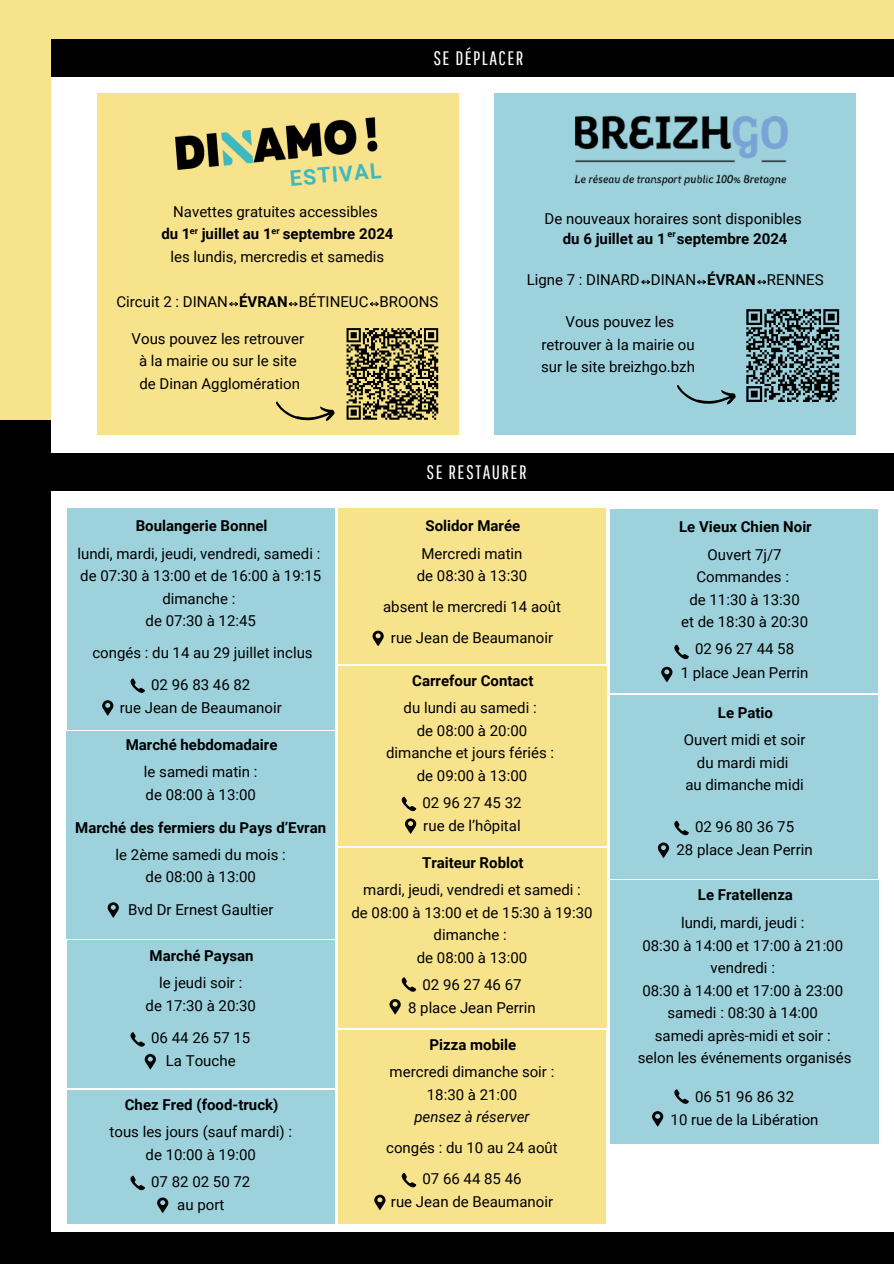
<style>
.page{position:relative;width:894px;height:1264px;background:#fff}
.page>*{position:absolute;margin:0;border:0;box-sizing:border-box;transform-origin:0 0}
.t1{font:700 21.45px "Roboto";color:#3fb9bf}
.t2{font:19.5px "Pathway Gothic One";letter-spacing:.075em;color:#fff}
.t3{font:15px/22.5px "Roboto";color:#000;text-align:center}
.t4{font:700 15px "Roboto";color:#000}
.t5{font:700 9px "Roboto";color:#000}
.s1{font-weight:700}
.s2{font-style:italic}
</style>
<div class="page">
<div style="left:0;top:0;width:893px;height:1263px;background:#000"></div>
<div style="left:0;top:0;width:893px;height:419px;background:#f8e38d"></div>
<div style="left:51px;top:40px;width:842px;height:1191px;background:#fff"></div>
<div style="left:49px;top:453px;width:844px;height:37px;background:#000"></div>
<div style="left:338px;top:666px;width:268px;height:180px;background:#f8e38d"></div>
<svg style="left:401px;top:796px;width:15px;height:16px"></svg>
<svg style="left:405px;top:818px;width:11px;height:16px"></svg>
<div style="left:67px;top:731px;width:268px;height:207px;background:#9dd2dd"></div>
<div style="left:67px;top:508px;width:267px;height:221px;background:#9dd2dd"></div>
<svg style="left:130px;top:678px;width:15px;height:15px"></svg>
<svg style="left:102px;top:700px;width:11px;height:16px"></svg>
<div style="left:67px;top:940px;width:267px;height:148px;background:#9dd2dd"></div>
<svg style="left:130px;top:1032px;width:15px;height:15px"></svg>
<svg style="left:145px;top:1054px;width:11px;height:15px"></svg>
<div style="left:67px;top:1090px;width:267px;height:133px;background:#9dd2dd"></div>
<svg style="left:130px;top:1175px;width:15px;height:16px"></svg>
<svg style="left:157px;top:1197px;width:11px;height:16px"></svg>
<svg style="left:108px;top:902px;width:11px;height:16px"></svg>
<div style="left:338px;top:508px;width:267px;height:156px;background:#f8e38d"></div>
<svg style="left:372px;top:630px;width:11px;height:16px"></svg>
<div style="left:610px;top:695px;width:268px;height:183px;background:#9dd2dd"></div>
<svg style="left:674px;top:820px;width:14px;height:16px"></svg>
<svg style="left:657px;top:842px;width:12px;height:16px"></svg>
<div style="left:610px;top:880px;width:268px;height:263px;background:#9dd2dd"></div>
<svg style="left:674px;top:1089px;width:14px;height:15px"></svg>
<svg style="left:652px;top:1111px;width:11px;height:15px"></svg>
<div style="left:610px;top:509px;width:268px;height:184px;background:#9dd2dd"></div>
<svg style="left:674px;top:644px;width:14px;height:16px"></svg>
<svg style="left:661px;top:666px;width:11px;height:16px"></svg>
<div style="left:338px;top:1030px;width:267px;height:193px;background:#f8e38d"></div>
<svg style="left:401px;top:1173px;width:15px;height:15px"></svg>
<svg style="left:374px;top:1194px;width:11px;height:16px"></svg>
<div style="left:338px;top:848px;width:268px;height:180px;background:#f8e38d"></div>
<svg style="left:401px;top:977px;width:15px;height:15px"></svg>
<svg style="left:389px;top:999px;width:11px;height:15px"></svg>
<div style="left:97px;top:93px;width:361px;height:342px;background:#f8e38d"></div>
<div style="left:493px;top:93px;width:362px;height:342px;background:#9dd2dd"></div>
<svg style="left:746px;top:309px;width:94px;height:93px"></svg>
<svg style="left:677px;top:385px;width:59px;height:20px"></svg>
<svg style="left:346px;top:328px;width:93px;height:92px"></svg>
<img style="left:574px;top:115px;width:214px;height:71px">
<img style="left:175px;top:117px;width:203px;height:53px">
<svg style="left:276px;top:401px;width:59px;height:20px"></svg>
<div style="left:51px;top:40px;width:842px;height:37px;background:#000"></div>
<svg style="left:229px;top:301px;width:10px;height:6px"></svg>
<svg style="left:288px;top:301px;width:10px;height:6px"></svg>
<svg style="left:369px;top:301px;width:10px;height:6px"></svg>
<svg style="left:641px;top:279px;width:10px;height:6px"></svg>
<svg style="left:697px;top:279px;width:9px;height:6px"></svg>
<svg style="left:757px;top:279px;width:10px;height:6px"></svg>
<h4 class="t1" style="left:289px;top:166px;width:93px;rotate:-5deg">ESTIVAL</h4>
<h3 class="t2" style="left:433px;top:47px;width:91px">SE DÉPLACER</h3>
<p class="t3" style="left:161px;top:200px;width:234px">Navettes gratuites accessibles<br><span class="s1">du 1 juillet au 1 septembre 2024 </span>les lundis, mercredis et samedis</p>
<h3 class="t3" style="left:116px;top:290px;width:323px">Circuit 2 : DINAN <span class="s1">ÉVRAN</span> BÉTINEUC BROONS</h3>
<h4 class="t5" style="left:190px;top:225px;width:10px">er</h4>
<h4 class="t5" style="left:271px;top:225px;width:10px">er</h4>
<h4 class="t3" style="left:131px;top:327px;width:174px">Vous pouvez les retrouver à la mairie ou sur le site de Dinan Agglomération</h4>
<p class="t3" style="left:544px;top:208px;width:259px;line-height:20.2px">De nouveaux horaires sont disponibles <span class="s1">du 6 juillet au 1 septembre 2024</span></p>
<p class="t3" style="left:526px;top:268px;width:298px">Ligne 7 : DINARD DINAN <span class="s1">ÉVRAN</span> RENNES</p>
<h4 class="t5" style="left:667px;top:229px;width:10px">er</h4>
<p class="t3" style="left:541px;top:311px;width:155px">Vous pouvez les retrouver à la mairie ou sur le site breizhgo.bzh</p>
<h4 class="t4" style="left:136px;top:517px;width:133px">Boulangerie Bonnel</h4>
<p class="t3" style="left:77px;top:542px;width:245px">lundi, mardi, jeudi, vendredi, samedi : de 07:30 à 13:00 et de 16:00 à 19:15 dimanche :<br>de 07:30 à 12:45</p>
<h4 class="t3" style="left:92px;top:641px;width:222px">congés : du 14 au 29 juillet inclus</h4>
<p class="t3" style="left:151px;top:673px;width:101px">02 96 83 46 82</p>
<h4 class="t3" style="left:120px;top:696px;width:163px">rue Jean de Beaumanoir</h4>
<p class="t4" style="left:126px;top:736px;width:153px">Marché hebdomadaire</p>
<h4 class="t3" style="left:144px;top:761px;width:115px;text-align:left">le samedi matin : de 08:00 à 13:00</h4>
<p class="t4" style="left:75px;top:818px;width:252px">Marché des fermiers du Pays d’Evran</p>
<p class="t3" style="left:116px;top:843px;width:172px">le 2ème samedi du mois : de 08:00 à 13:00</p>
<p class="t3" style="left:128px;top:898px;width:147px">Bvd Dr Ernest Gaultier</p>
<h3 class="t4" style="left:149px;top:946px;width:106px">Marché Paysan</h3>
<h4 class="t3" style="left:145px;top:971px;width:112px">le jeudi soir :<br>de 17:30 à 20:30</h4>
<p class="t3" style="left:151px;top:1026px;width:101px">06 44 26 57 15</p>
<p class="t3" style="left:166px;top:1049px;width:71px">La Touche</p>
<h4 class="t4" style="left:125px;top:1095px;width:155px">Chez Fred (food-truck)</h4>
<p class="t3" style="left:109px;top:1120px;width:184px">tous les jours (sauf mardi) : de 10:00 à 19:00</p>
<h4 class="t3" style="left:151px;top:1170px;width:101px">07 82 02 50 72</h4>
<p class="t3" style="left:177px;top:1193px;width:49px">au port</p>
<h2 class="t2" style="left:426px;top:460px;width:101px">SE RESTAURER</h2>
<h3 class="t4" style="left:425px;top:517px;width:96px">Solidor Marée</h3>
<h4 class="t3" style="left:416px;top:542px;width:112px">Mercredi matin de 08:30 à 13:30</h4>
<h3 class="t3" style="left:383px;top:596px;width:179px">absent le mercredi 14 août</h3>
<h4 class="t3" style="left:391px;top:626px;width:163px">rue Jean de Beaumanoir</h4>
<h4 class="t4" style="left:412px;top:671px;width:123px">Carrefour Contact</h4>
<h4 class="t3" style="left:386px;top:696px;width:169px">du lundi au samedi :<br>de 08:00 à 20:00 dimanche et jours fériés : de 09:00 à 13:00</h4>
<p class="t3" style="left:422px;top:791px;width:101px">02 96 27 45 32</p>
<h1 class="t3" style="left:423px;top:814px;width:99px">rue de l’hôpital</h1>
<h4 class="t4" style="left:422px;top:853px;width:103px">Traiteur Roblot</h4>
<p class="t3" style="left:351px;top:878px;width:242px">mardi, jeudi, vendredi et samedi :<br>de 08:00 à 13:00 et de 15:30 à 19:30 dimanche :<br>de 08:00 à 13:00</p>
<h4 class="t3" style="left:422px;top:973px;width:101px">02 96 27 46 67</h4>
<h4 class="t3" style="left:408px;top:996px;width:129px">8 place Jean Perrin</h4>
<p class="t4" style="left:429px;top:1035px;width:88px">Pizza mobile</p>
<h3 class="t3" style="left:389px;top:1060px;width:166px">mercredi dimanche soir :<br>18:30 à 21:00<br><span class="s2">pensez à réserver</span></h3>
<h4 class="t3" style="left:386px;top:1136px;width:173px">congés : du 10 au 24 août</h4>
<p class="t3" style="left:422px;top:1167px;width:101px">07 66 44 85 46</p>
<h4 class="t3" style="left:391px;top:1190px;width:163px">rue Jean de Beaumanoir</h4>
<h4 class="t4" style="left:679px;top:518px;width:134px">Le Vieux Chien Noir</h4>
<h4 class="t3" style="left:681px;top:543px;width:128px">Ouvert 7j/7<br>Commandes :<br>de 11:30 à 13:30 et de 18:30 à 20:30</h4>
<p class="t3" style="left:694px;top:638px;width:101px">02 96 27 44 58</p>
<h3 class="t3" style="left:680px;top:661px;width:129px">1 place Jean Perrin</h3>
<p class="t4" style="left:717px;top:704px;width:57px">Le Patio</p>
<h3 class="t3" style="left:683px;top:729px;width:123px">Ouvert midi et soir du mardi midi<br>au dimanche midi</h3>
<h4 class="t3" style="left:694px;top:815px;width:101px">02 96 80 36 75</h4>
<h4 class="t3" style="left:676px;top:838px;width:138px">28 place Jean Perrin</h4>
<p class="t4" style="left:697px;top:886px;width:96px">Le Fratellenza</p>
<h4 class="t3" style="left:637px;top:911px;width:215px">lundi, mardi, jeudi :<br>08:30 à 14:00 et 17:00 à 21:00 vendredi :<br>08:30 à 14:00 et 17:00 à 23:00 samedi : 08:30 à 14:00<br>samedi après-midi et soir : selon les événements organisés</h4>
<h4 class="t3" style="left:694px;top:1085px;width:101px">06 51 96 86 32</h4>
<h4 class="t3" style="left:670px;top:1108px;width:149px">10 rue de la Libération</h4>
</div>
